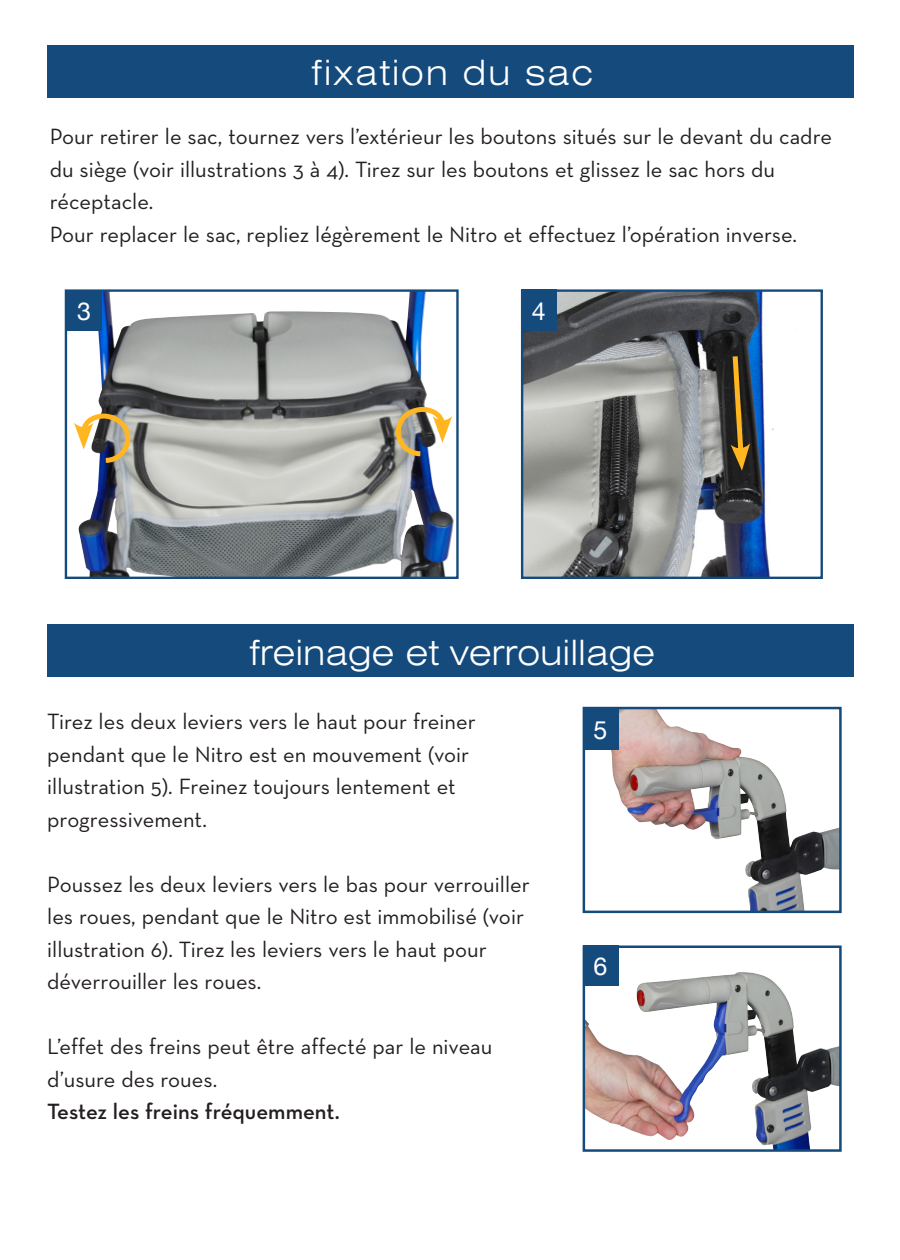
<style>
.page{position:relative;width:900px;height:1260px;background:#fff}
.page>*{position:absolute;margin:0;border:0;box-sizing:border-box;transform-origin:0 0}
.t1{font:300 expanded 35px "Swiss 721 BT";color:#fff}
.t2{font:300 expanded 35px "Swiss 721 BT";letter-spacing:.05em;color:#fff}
.t3{font:25px "Helvetica Neue";color:#fff}
.t4{font:22.5px/32.5px "Neutraface Text";color:#231f20}
.t5{font:22.5px "Neutraface Text Demi Alt";color:#231f20}
</style>
<div class="page">
<img style="left:586px;top:972px;width:252px;height:177px">
<div style="left:583px;top:945px;width:259px;height:207px;border:2px solid #144a7c"></div>
<div style="left:47px;top:45px;width:806px;height:52px;background:#144a7c"></div>
<div style="left:47px;top:625px;width:806px;height:52px;background:#144a7c"></div>
<img style="left:586px;top:710px;width:253px;height:200px">
<div style="left:583px;top:707px;width:259px;height:206px;border:2px solid #144a7c"></div>
<div style="left:583px;top:709px;width:36px;height:40px;background:#144a7c"></div>
<div style="left:583px;top:945px;width:36px;height:41px;background:#144a7c"></div>
<img style="left:78px;top:292px;width:376px;height:284px">
<div style="left:65px;top:289px;width:394px;height:290px;border:2px solid #144a7c"></div>
<div style="left:66px;top:291px;width:36px;height:40px;background:#144a7c"></div>
<img style="left:524px;top:292px;width:250px;height:284px">
<div style="left:521px;top:289px;width:302px;height:290px;border:2px solid #144a7c"></div>
<svg style="left:74px;top:410px;width:59px;height:55px"></svg>
<svg style="left:393px;top:403px;width:59px;height:56px"></svg>
<svg style="left:730px;top:351px;width:20px;height:120px;background:#5e4a21"></svg>
<div style="left:521px;top:291px;width:36px;height:40px;background:#144a7c"></div>
<p class="t2" style="left:312px;top:52px;width:283px">fixation du sac</p>
<p class="t4" style="left:50px;top:120px;width:784px">Pour retirer le sac, tournez vers l’extérieur les boutons situés sur le devant du cadre du siège (voir illustrations 3 à 4). Tirez sur les boutons et glissez le sac hors du réceptacle.</p>
<p class="t4" style="left:50px;top:218px;width:749px">Pour replacer le sac, repliez légèrement le Nitro et effectuez l’opération inverse.</p>
<p class="t3" style="left:77px;top:290px;width:15px">3</p>
<p class="t3" style="left:532px;top:289px;width:15px">5</p>
<p class="t3" style="left:532px;top:290px;width:15px">4</p>
<p class="t1" style="left:249px;top:632px;width:407px">freinage et verrouillage</p>
<p class="t4" style="left:47px;top:705px;width:430px">Tirez les deux leviers vers le haut pour freiner pendant que le Nitro est en mouvement (voir illustration 5). Freinez toujours lentement et progressivement.</p>
<p class="t4" style="left:47px;top:868px;width:484px">Poussez les deux leviers vers le bas pour verrouiller les roues, pendant que le Nitro est immobilisé (voir illustration 6). Tirez les leviers vers le haut pour déverrouiller les roues.</p>
<p class="t4" style="left:47px;top:1030px;width:447px">L’effet des freins peut être affecté par le niveau d’usure des roues.</p>
<p class="t5" style="left:47px;top:1098px;width:294px">Testez les freins fréquemment.</p>
<p class="t3" style="left:594px;top:709px;width:15px">5</p>
<p class="t3" style="left:594px;top:945px;width:15px">6</p>
</div>
